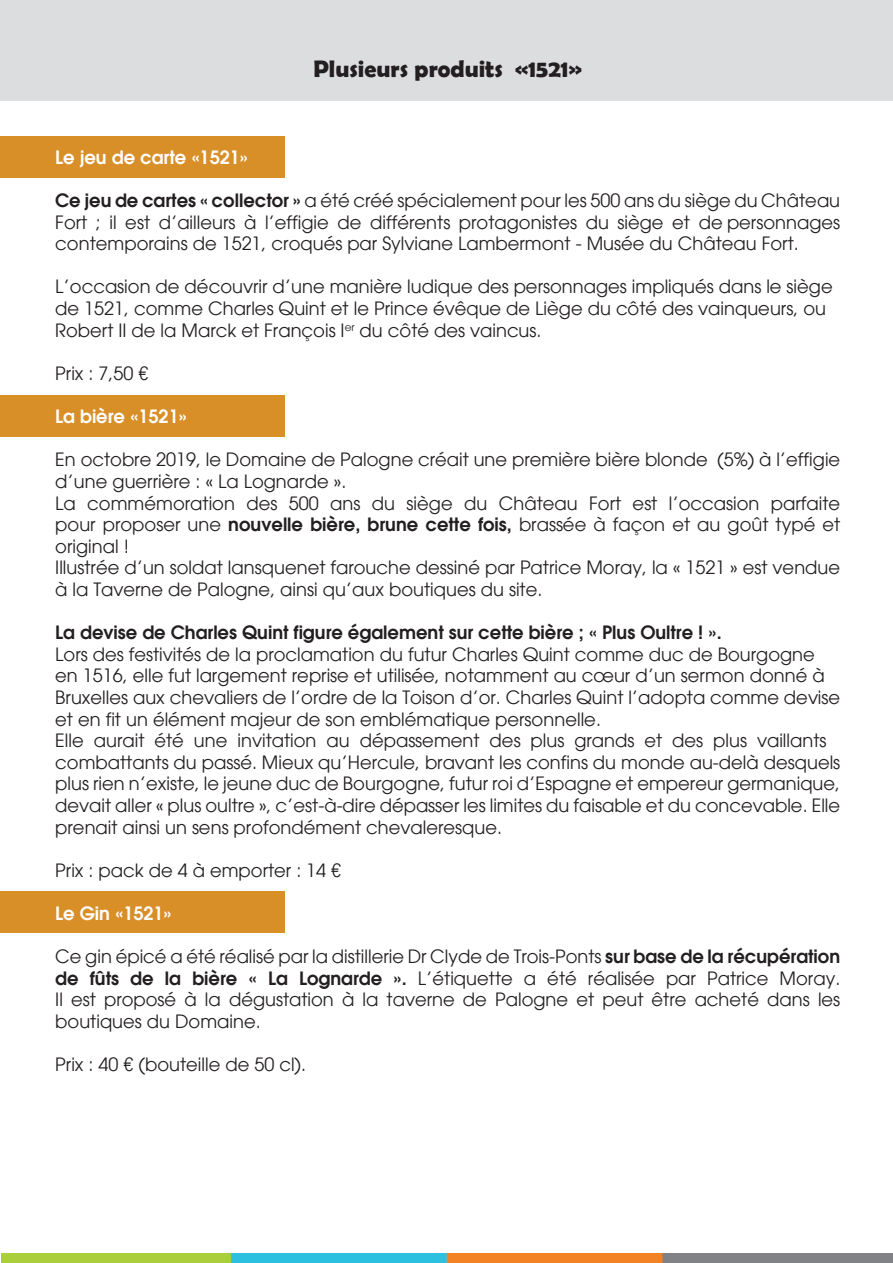
<style>
.page{position:relative;width:893px;height:1263px;background:#fff}
.page>*{position:absolute;margin:0;border:0;box-sizing:border-box;transform-origin:0 0}
.t1{font:700 24px "Berlin Sans FB Demi";color:#231f20}
.t2{font:18px/21.6px "Avant Garde";color:#231f20}
.t3{font:600 18px "Avant Garde";color:#231f20}
.t4{font:600 18px "Avant Garde";color:#fff}
.s1{font-weight:600}
</style>
<div class="page">
<div style="left:0;top:0;width:893px;height:101px;background:#dcdddf"></div>
<div style="left:0;top:892px;width:285px;height:41px;background:#d98f28"></div>
<div style="left:0;top:396px;width:285px;height:41px;background:#d98f28"></div>
<div style="left:0;top:136px;width:285px;height:41px;background:#d98f28"></div>
<img style="left:1px;top:1253px;width:892px;height:10px">
<h1 class="t1" style="left:313px;top:55px;width:270px">Plusieurs produits «1521»</h1>
<p class="t4" style="left:55px;top:146px;width:194px">Le jeu de carte «1521»</p>
<p class="t2" style="left:55px;top:190px;width:786px;text-align:justify"><span class="s1">Ce jeu de cartes « collector »</span> a été créé spécialement pour les 500 ans du siège du Château Fort ; il est d’ailleurs à l’effigie de différents protagonistes du siège et de personnages contemporains de 1521, croqués par Sylviane Lambermont - Musée du Château Fort.</p>
<p class="t2" style="left:55px;top:276px;width:779px">L’occasion de découvrir d’une manière ludique des personnages impliqués dans le siège de 1521, comme Charles Quint et le Prince évêque de Liège du côté des vainqueurs, ou<br>Robert II de la Marck et François I<sup>er</sup> du côté des vaincus.</p>
<p class="t2" style="left:55px;top:363px;width:95px">Prix : 7,50 €</p>
<p class="t4" style="left:55px;top:405px;width:133px">La bière «1521»</p>
<p class="t2" style="left:55px;top:449px;width:786px">En octobre 2019, le Domaine de Palogne créait une première bière blonde (5%) à l’effigie d’une guerrière : « La Lognarde ».<br>La commémoration des 500 ans du siège du Château Fort est l’occasion parfaite pour proposer une <span class="s1">nouvelle bière, brune cette fois,</span> brassée à façon et au goût typé et original !<br>Illustrée d’un soldat lansquenet farouche dessiné par Patrice Moray, la « 1521 » est vendue à la Taverne de Palogne, ainsi qu’aux boutiques du site.</p>
<p class="t3" style="left:55px;top:621px;width:668px">La devise de Charles Quint figure également sur cette bière ; « Plus Oultre ! ».</p>
<p class="t2" style="left:55px;top:643px;width:786px">Lors des festivités de la proclamation du futur Charles Quint comme duc de Bourgogne en 1516, elle fut largement reprise et utilisée, notamment au cœur d’un sermon donné à Bruxelles aux chevaliers de l’ordre de la Toison d’or. Charles Quint l’adopta comme devise et en fit un élément majeur de son emblématique personnelle.<br>Elle aurait été une invitation au dépassement des plus grands et des plus vaillants combattants du passé. Mieux qu’Hercule, bravant les confins du monde au-delà desquels plus rien n’existe, le jeune duc de Bourgogne, futur roi d’Espagne et empereur germanique, devait aller « plus oultre », c’est-à-dire dépasser les limites du faisable et du concevable. Elle prenait ainsi un sens profondément chevaleresque.</p>
<p class="t2" style="left:55px;top:859px;width:287px">Prix : pack de 4 à emporter : 14 €</p>
<p class="t4" style="left:55px;top:902px;width:118px">Le Gin «1521»</p>
<p class="t2" style="left:55px;top:946px;width:786px;text-align:justify">Ce gin épicé a été réalisé par la distillerie Dr Clyde de Trois-Ponts <span class="s1">sur base de la récupération de fûts de la bière « La Lognarde ».</span> L’étiquette a été réalisée par Patrice Moray.<br>Il est proposé à la dégustation à la taverne de Palogne et peut être acheté dans les boutiques du Domaine.</p>
<p class="t2" style="left:55px;top:1054px;width:252px">Prix : 40 € (bouteille de 50 cl).</p>
</div>
